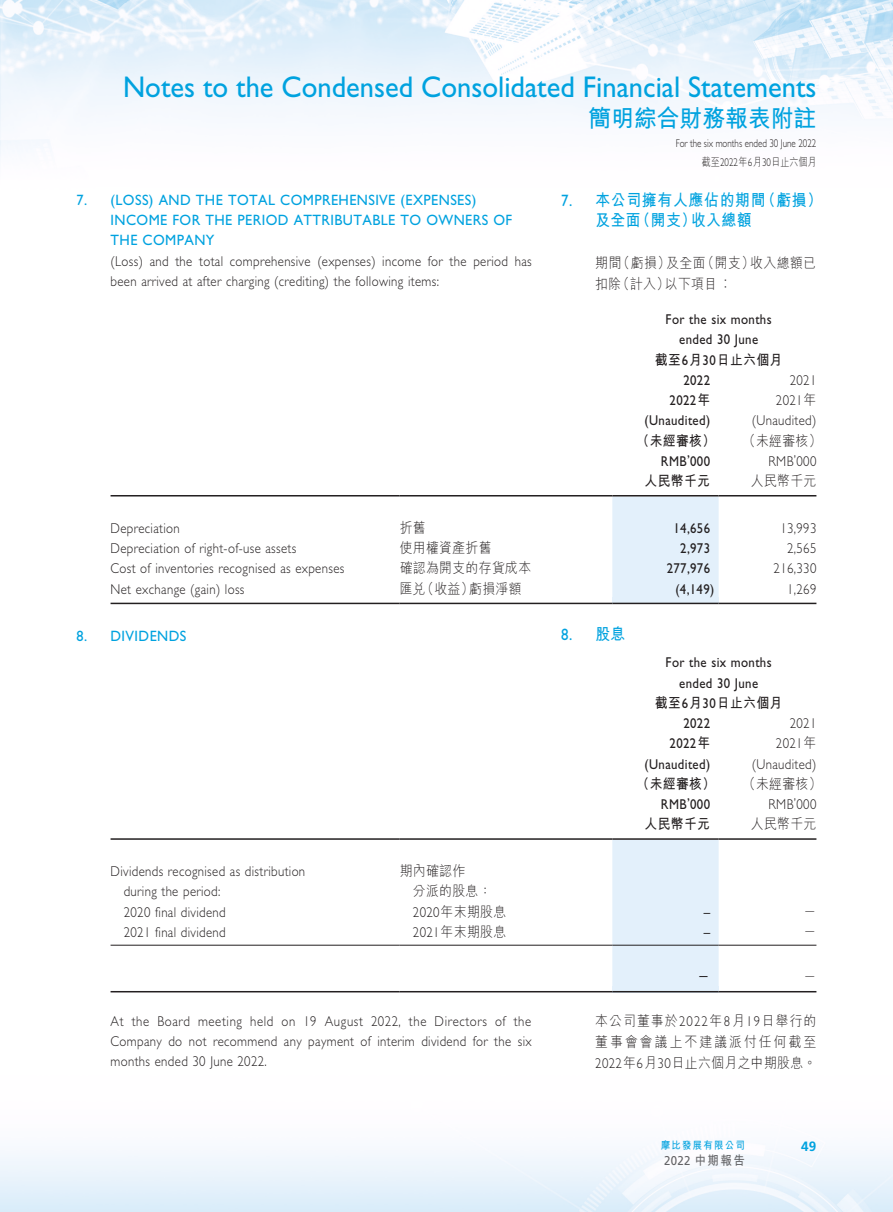
<style>
.page{position:relative;width:893px;height:1212px;background:#fff}
.page>*{position:absolute;margin:0;border:0;box-sizing:border-box;transform-origin:0 0}
.t1{font:30px "Gill Sans Std";color:#00a2df;scale:.95 1}
.t2{font:700 24px "M Hei HK";color:#00a2df;scale:.95 1}
.t3{font:700 16.5px/20.2px "M Hei HK";letter-spacing:.045em;color:#00a2df;scale:.9 1}
.t4{font:16.5px "Gill Sans Std";color:#00a2df;scale:.9 1}
.t5{font:15px/20.2px "Gill Sans Std";letter-spacing:.03em;color:#00a2df;scale:.95 1}
.t6{font:300 14.25px/20.2px "Gill Sans Std";letter-spacing:.03em;color:#231f20;scale:.9 1}
.t7{font:300 14.25px/21px "M Hei HK";letter-spacing:.03em;color:#231f20;scale:.9 1}
.t8{font:14.25px/20.2px "Gill Sans Std";letter-spacing:.03em;color:#231f20;text-align:center;scale:.9 1}
.t9{font:700 14.25px "M Hei HK";letter-spacing:.03em;color:#231f20;scale:.9 1}
.t10{font:700 13.5px "Frutiger LT Std";color:#00a2df}
.t11{font:12.75px "Frutiger LT Std";color:#636366;scale:.9 1}
.t12{font:300 11.25px "Gill Sans Std";color:#231f20;scale:.8 1}
.t13{font:300 11.25px "M Hei HK";color:#231f20;scale:.8 1}
.t14{font:700 10.5px "M Hei HK";letter-spacing:.13em;color:#00a2df;scale:.9 1}
.s1{font-family:"Gill Sans Std"}
.s2{font-family:"Gill Sans Std";font-weight:400}
.s3{font-family:"M Hei HK";font-weight:700}
.s4{font-family:"M Hei HK"}
</style>
<div class="page">
<img style="left:0;top:0;width:893px;height:1212px">
<div style="left:612px;top:496px;width:107px;height:102px;background:#e3f0fb"></div>
<svg style="left:612px;top:598px;width:107px;height:5px"></svg>
<hr style="left:111px;top:495px;width:289px;height:1px;background:#231f20">
<hr style="left:400px;top:495px;width:212px;height:1px;background:#231f20">
<hr style="left:612px;top:495px;width:107px;height:1px;background:#231f20">
<hr style="left:719px;top:495px;width:97px;height:1px;background:#231f20">
<hr style="left:111px;top:603px;width:289px;height:1px;background:#231f20">
<hr style="left:400px;top:603px;width:212px;height:1px;background:#231f20">
<hr style="left:612px;top:603px;width:107px;height:1px;background:#231f20">
<hr style="left:719px;top:603px;width:97px;height:1px;background:#231f20">
<div style="left:612px;top:840px;width:107px;height:146px;background:#e3f0fb"></div>
<div style="left:612px;top:986px;width:107px;height:6px;background:#e3f0fb"></div>
<hr style="left:111px;top:838px;width:289px;height:2px;background:#231f20">
<hr style="left:400px;top:838px;width:212px;height:2px;background:#231f20">
<hr style="left:612px;top:838px;width:107px;height:2px;background:#231f20">
<hr style="left:719px;top:838px;width:97px;height:2px;background:#231f20">
<hr style="left:111px;top:945px;width:289px;height:1px;background:#231f20">
<hr style="left:400px;top:945px;width:212px;height:1px;background:#231f20">
<hr style="left:612px;top:945px;width:107px;height:1px;background:#231f20">
<hr style="left:719px;top:945px;width:97px;height:1px;background:#231f20">
<hr style="left:111px;top:991px;width:289px;height:1px;background:#231f20">
<hr style="left:400px;top:991px;width:212px;height:1px;background:#231f20">
<hr style="left:612px;top:991px;width:107px;height:1px;background:#231f20">
<hr style="left:719px;top:991px;width:97px;height:1px;background:#231f20">
<h1 class="t1" style="left:123px;top:70px;width:731px">Notes to the Condensed Consolidated Financial Statements</h1>
<h2 class="t2" style="left:588px;top:101px;width:241px">簡明綜合財務報表附註</h2>
<p class="t12" style="left:676px;top:137px;width:177px">For the six months ended 30 June 2022</p>
<p class="t13" style="left:702px;top:156px;width:145px">截至<span class="s1">2022</span>年<span class="s1">6</span>月<span class="s1">30</span>日止六個月</p>
<p class="t5" style="left:111px;top:190px;width:424px;text-indent:-34px">7. (LOSS) AND THE TOTAL COMPREHENSIVE (EXPENSES)<br>INCOME FOR THE PERIOD ATTRIBUTABLE TO OWNERS OF<br>THE COMPANY</p>
<p class="t6" style="left:111px;top:251px;width:469px">(Loss) and the total comprehensive (expenses) income for the period has been arrived at after charging (crediting) the following items:</p>
<p class="t3" style="left:595px;top:188px;width:254px;text-indent:-34px"><span class="s2">7.</span> 本公司擁有人應佔的期間（虧損）及全面（開支）收入總額</p>
<p class="t7" style="left:595px;top:252px;width:247px">期間（虧損）及全面（開支）收入總額已扣除（計入）以下項目︰</p>
<p class="t8" style="left:666px;top:309px;width:119px">For the six months ended 30 June</p>
<p class="t9" style="left:655px;top:349px;width:143px">截至<span class="s2">6</span>月<span class="s2">30</span>日止六個月</p>
<p class="t8" style="left:683px;top:370px;width:31px">2022</p>
<p class="t6" style="left:790px;top:370px;width:31px">2021</p>
<p class="t8" style="left:670px;top:390px;width:47px">2022<span class="s3">年</span></p>
<p class="t6" style="left:776px;top:390px;width:47px">2021<span class="s4">年</span></p>
<p class="t8" style="left:645px;top:410px;width:74px">(Unaudited)</p>
<p class="t6" style="left:752px;top:410px;width:73px">(Unaudited)</p>
<p class="t9" style="left:636px;top:430px;width:89px">（未經審核）</p>
<p class="t7" style="left:743px;top:430px;width:89px">（未經審核）</p>
<p class="t8" style="left:661px;top:451px;width:56px">RMB’000</p>
<p class="t6" style="left:769px;top:451px;width:55px">RMB’000</p>
<p class="t9" style="left:645px;top:470px;width:74px">人民幣千元</p>
<p class="t7" style="left:751px;top:470px;width:74px">人民幣千元</p>
<p class="t6" style="left:111px;top:518px;width:78px">Depreciation</p>
<p class="t7" style="left:400px;top:517px;width:30px">折舊</p>
<p class="t8" style="left:673px;top:518px;width:42px">14,656</p>
<p class="t6" style="left:780px;top:518px;width:42px">13,993</p>
<p class="t6" style="left:111px;top:538px;width:208px">Depreciation of right-of-use assets</p>
<p class="t7" style="left:400px;top:537px;width:104px">使用權資產折舊</p>
<p class="t8" style="left:680px;top:538px;width:35px">2,973</p>
<p class="t6" style="left:787px;top:538px;width:34px">2,565</p>
<p class="t6" style="left:111px;top:559px;width:261px">Cost of inventories recognised as expenses</p>
<p class="t7" style="left:400px;top:557px;width:148px">確認為開支的存貨成本</p>
<p class="t8" style="left:667px;top:559px;width:50px">277,976</p>
<p class="t6" style="left:773px;top:559px;width:49px">216,330</p>
<p class="t6" style="left:111px;top:579px;width:150px">Net exchange (gain) loss</p>
<p class="t7" style="left:400px;top:578px;width:137px">匯兌（收益）虧損淨額</p>
<p class="t8" style="left:675px;top:579px;width:45px">(4,149)</p>
<p class="t6" style="left:787px;top:579px;width:34px">1,269</p>
<p class="t5" style="left:77px;top:626px;width:117px">8. DIVIDENDS</p>
<p class="t8" style="left:666px;top:652px;width:119px">For the six months ended 30 June</p>
<p class="t9" style="left:655px;top:692px;width:143px">截至<span class="s2">6</span>月<span class="s2">30</span>日止六個月</p>
<p class="t8" style="left:683px;top:713px;width:31px">2022</p>
<p class="t6" style="left:790px;top:713px;width:31px">2021</p>
<p class="t8" style="left:670px;top:733px;width:47px">2022<span class="s3">年</span></p>
<p class="t6" style="left:776px;top:733px;width:47px">2021<span class="s4">年</span></p>
<p class="t8" style="left:645px;top:754px;width:74px">(Unaudited)</p>
<p class="t6" style="left:752px;top:754px;width:73px">(Unaudited)</p>
<p class="t9" style="left:636px;top:773px;width:89px">（未經審核）</p>
<p class="t7" style="left:743px;top:773px;width:89px">（未經審核）</p>
<p class="t8" style="left:661px;top:794px;width:56px">RMB’000</p>
<p class="t6" style="left:769px;top:794px;width:55px">RMB’000</p>
<p class="t9" style="left:645px;top:814px;width:74px">人民幣千元</p>
<p class="t7" style="left:751px;top:813px;width:74px">人民幣千元</p>
<p class="t6" style="left:124px;top:861px;width:203px;text-indent:-13px">Dividends recognised as distribution during the period:</p>
<p class="t7" style="left:413px;top:861px;width:89px;line-height:20.2px;text-indent:-13px">期內確認作<br>分派的股息：</p>
<p class="t6" style="left:124px;top:902px;width:115px">2020 final dividend</p>
<p class="t7" style="left:413px;top:901px;width:105px"><span class="s1">2020</span>年末期股息</p>
<p class="t8" style="left:704px;top:902px;width:9px">–</p>
<p class="t4" style="left:561px;top:625px;width:73px">8. <span class="s3">股息</span></p>
<p class="t7" style="left:804px;top:901px;width:16px">－</p>
<p class="t6" style="left:124px;top:922px;width:115px">2021 final dividend</p>
<p class="t7" style="left:413px;top:921px;width:105px"><span class="s1">2021</span>年末期股息</p>
<p class="t8" style="left:704px;top:922px;width:9px">–</p>
<p class="t7" style="left:804px;top:921px;width:16px">－</p>
<p class="t6" style="left:111px;top:1011px;width:469px;text-align:justify">At the Board meeting held on 19 August 2022, the Directors of the Company do not recommend any payment of interim dividend for the six months ended 30 June 2022.</p>
<p class="t9" style="left:697px;top:966px;width:16px">－</p>
<p class="t7" style="left:804px;top:966px;width:16px">－</p>
<p class="t7" style="left:595px;top:1010px;width:247px;text-align:justify">本公司董事於<span class="s1">2022</span>年<span class="s1">8</span>月<span class="s1">19</span>日舉行的董事會會議上不建議派付任何截至<span class="s1">2022</span>年<span class="s1">6</span>月<span class="s1">30</span>日止六個月之中期股息。</p>
<p class="t14" style="left:661px;top:1138px;width:95px">摩比發展有限公司</p>
<p class="t10" style="left:801px;top:1138px;width:17px">49</p>
<p class="t11" style="left:664px;top:1153px;width:91px">2022 <span class="s3">中期報告</span></p>
</div>
